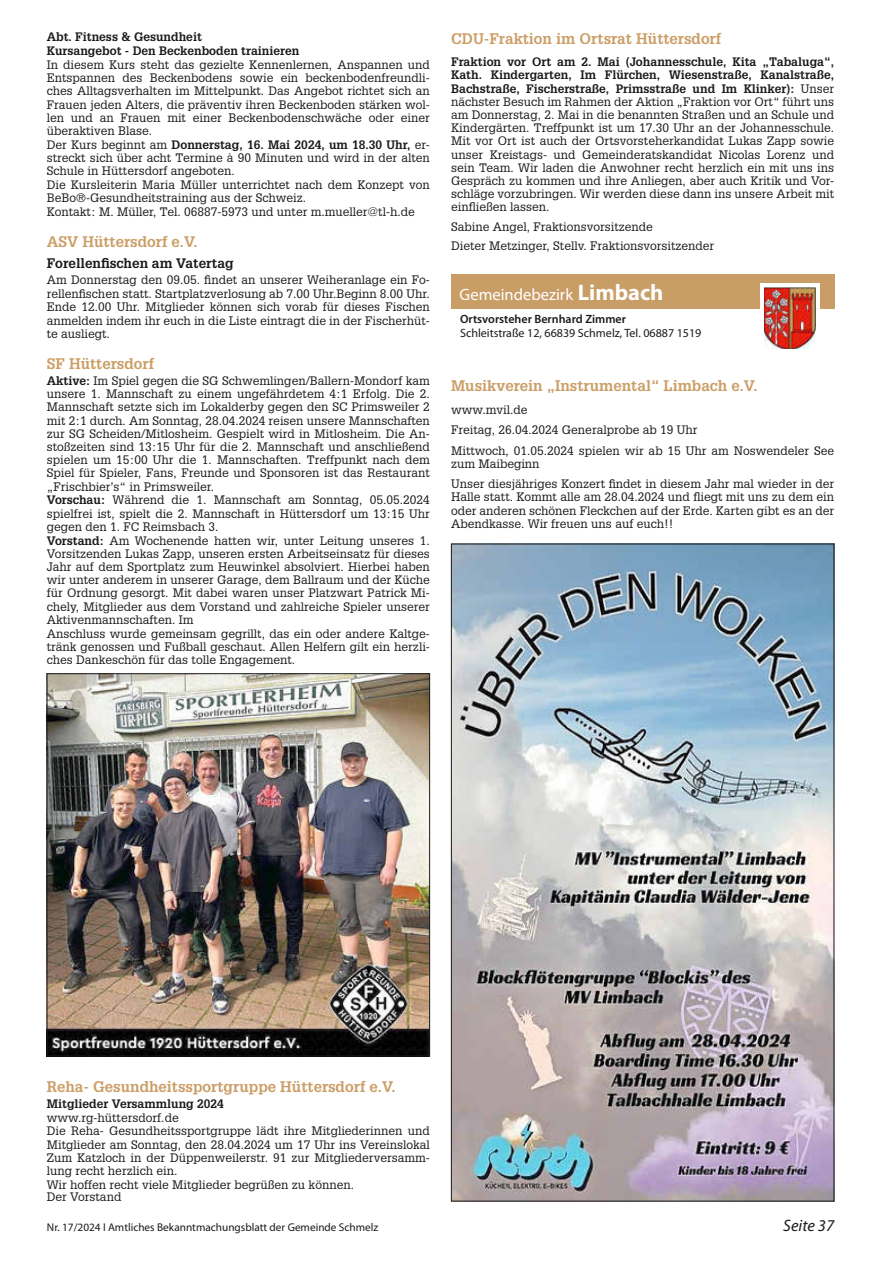
<style>
.page{position:relative;width:881px;height:1263px;background:#fff}
.page>*{position:absolute;margin:0;border:0;box-sizing:border-box;transform-origin:0 0}
.t1{font:16.5px "Myriad Pro";color:#fff}
.t2{font:italic 16.5px "Myriad Pro";color:#1a1a18}
.t3{font:700 15px "Glypha LT";color:#cb9e66}
.t4{font:700 13.5px "Glypha LT";color:#1a1a18}
.t5{font:12px/13.4px "Glypha LT";color:#1a1a18}
.t6{font:700 12px/13.8px "Glypha LT";color:#1a1a18}
.t7{font:12px "Myriad Pro";color:#1a1a18}
.t8{font:600 12px "Myriad Pro";color:#1a1a18}
.t9{font:11.25px "Myriad Pro";color:#1a1a18}
.s1{font-weight:700}
.s2{font-weight:700;font-size:22.5px}
</style>
<div class="page">
<div style="left:451px;top:274px;width:382px;height:34px;background:#c99d66"></div>
<div style="left:760px;top:284px;width:59px;height:65px;background:#fff"></div>
<img style="left:764px;top:287px;width:51px;height:62px">
<img style="left:453px;top:546px;width:378px;height:653px">
<img style="left:49px;top:675px;width:378px;height:379px">
<div style="left:47px;top:673px;width:382px;height:383px;border:1px solid #1a1a18"></div>
<p class="t6" style="left:47px;top:30px;width:254px">Abt. Fitness &amp; Gesundheit<br>Kursangebot - Den Beckenboden trainieren</p>
<p class="t5" style="left:47px;top:58px;width:384px">In diesem Kurs steht das gezielte Kennenlernen, Anspannen und Entspannen des Beckenbodens sowie ein beckenbodenfreundli&shy;ches Alltagsverhalten im Mittelpunkt. Das Angebot richtet sich an Frauen jeden Alters, die präventiv ihren Beckenboden stärken wol&shy;len und an Frauen mit einer Beckenbodenschwäche oder einer überaktiven Blase.<br>Der Kurs beginnt am <span class="s1">Donnerstag, 16. Mai 2024, um 18.30 Uhr,</span> er&shy;streckt sich über acht Termine à 90 Minuten und wird in der alten Schule in Hüttersdorf angeboten.<br>Die Kursleiterin Maria Müller unterrichtet nach dem Konzept von BeBo®-Gesundheitstraining aus der Schweiz.<br>Kontakt: M. Müller, Tel. 06887-5973 und unter m.mueller@tl-h.de</p>
<p class="t3" style="left:47px;top:233px;width:152px">ASV Hüttersdorf e.V.</p>
<p class="t4" style="left:47px;top:255px;width:188px">Forellenfischen am Vatertag</p>
<p class="t5" style="left:47px;top:273px;width:384px;text-align:justify">Am Donnerstag den 09.05. findet an unserer Weiheranlage ein Fo&shy;rellenfischen statt. Startplatzverlosung ab 7.00 Uhr.Beginn 8.00 Uhr.<br>Ende 12.00 Uhr. Mitglieder können sich vorab für dieses Fischen anmelden indem ihr euch in die Liste eintragt die in der Fischerhüt&shy;te ausliegt.</p>
<p class="t3" style="left:47px;top:354px;width:109px">SF Hüttersdorf</p>
<p class="t5" style="left:47px;top:374px;width:384px"><span class="s1">Aktive:</span> Im Spiel gegen die SG Schwemlingen/Ballern-Mondorf kam unsere 1. Mannschaft zu einem ungefährdetem 4:1 Erfolg. Die 2.<br>Mannschaft setzte sich im Lokalderby gegen den SC Primsweiler 2 mit 2:1 durch. Am Sonntag, 28.04.2024 reisen unsere Mannschaften zur SG Scheiden/Mitlosheim. Gespielt wird in Mitlosheim. Die An&shy;stoßzeiten sind 13:15 Uhr für die 2. Mannschaft und anschließend spielen um 15:00 Uhr die 1. Mannschaften. Treffpunkt nach dem Spiel für Spieler, Fans, Freunde und Sponsoren ist das Restaurant „Frischbier’s“ in Primsweiler.<br><span class="s1">Vorschau:</span> Während die 1. Mannschaft am Sonntag, 05.05.2024 spielfrei ist, spielt die 2. Mannschaft in Hüttersdorf um 13:15 Uhr gegen den 1. FC Reimsbach 3.<br><span class="s1">Vorstand:</span> Am Wochenende hatten wir, unter Leitung unseres 1.<br>Vorsitzenden Lukas Zapp, unseren ersten Arbeitseinsatz für dieses Jahr auf dem Sportplatz zum Heuwinkel absolviert. Hierbei haben wir unter anderem in unserer Garage, dem Ballraum und der Küche für Ordnung gesorgt. Mit dabei waren unser Platzwart Patrick Mi&shy;chely, Mitglieder aus dem Vorstand und zahlreiche Spieler unserer Aktivenmannschaften. Im<br>Anschluss wurde gemeinsam gegrillt, das ein oder andere Kaltge&shy;tränk genossen und Fußball geschaut. Allen Helfern gilt ein herzli&shy;ches Dankeschön für das tolle Engagement.</p>
<p class="t3" style="left:451px;top:29px;width:271px">CDU-Fraktion im Ortsrat Hüttersdorf</p>
<p class="t5" style="left:451px;top:55px;width:384px;text-align:justify"><span class="s1">Fraktion vor Ort am 2. Mai (Johannesschule, Kita „Tabaluga“, Kath. Kindergarten, Im Flürchen, Wiesenstraße, Kanalstraße, Bachstraße, Fischerstraße, Primsstraße und Im Klinker):</span> Unser nächster Besuch im Rahmen der Aktion „Fraktion vor Ort“ führt uns am Donnerstag, 2. Mai in die benannten Straßen und an Schule und Kindergärten. Treffpunkt ist um 17.30 Uhr an der Johannesschule.<br>Mit vor Ort ist auch der Ortsvorsteherkandidat Lukas Zapp sowie unser Kreistags- und Gemeinderatskandidat Nicolas Lorenz und sein Team. Wir laden die Anwohner recht herzlich ein mit uns ins Gespräch zu kommen und ihre Anliegen, aber auch Kritik und Vor&shy;schläge vorzubringen. Wir werden diese dann ins unsere Arbeit mit einfließen lassen.</p>
<p class="t5" style="left:451px;top:217px;width:264px;line-height:19.2px">Sabine Angel, Fraktionsvorsitzende<br>Dieter Metzinger, Stellv. Fraktionsvorsitzender</p>
<h1 class="t1" style="left:459px;top:284px;width:205px">Gemeindebezirk <span class="s2">Limbach</span></h1>
<p class="t8" style="left:460px;top:311px;width:167px">Ortsvorsteher Bernhard Zimmer</p>
<p class="t7" style="left:460px;top:326px;width:243px">Schleitstraße 12, 66839 Schmelz, Tel. 06887 1519</p>
<p class="t3" style="left:451px;top:376px;width:308px">Musikverein „Instrumental“ Limbach e.V.</p>
<p class="t5" style="left:451px;top:399px;width:384px;line-height:20.4px">www.mvil.de<br>Freitag, 26.04.2024 Generalprobe ab 19 Uhr<br>Mittwoch, 01.05.2024 spielen wir ab 15 Uhr am Noswendeler See</p>
<p class="t5" style="left:451px;top:453px;width:384px;line-height:20.4px">zum Maibeginn<br>Unser diesjähriges Konzert findet in diesem Jahr mal wieder in der</p>
<p class="t5" style="left:451px;top:490px;width:384px;text-align:justify">Halle statt. Kommt alle am 28.04.2024 und fliegt mit uns zu dem ein oder anderen schönen Fleckchen auf der Erde. Karten gibt es an der Abendkasse. Wir freuen uns auf euch!!</p>
<p class="t3" style="left:47px;top:1077px;width:350px">Reha- Gesundheitssportgruppe Hüttersdorf e.V.</p>
<p class="t6" style="left:47px;top:1096px;width:178px">Mitglieder Versammlung 2024</p>
<p class="t5" style="left:47px;top:1110px;width:384px">www.rg-hüttersdorf.de<br>Die Reha- Gesundheitssportgruppe lädt ihre Mitgliederinnen und Mitglieder am Sonntag, den 28.04.2024 um 17 Uhr ins Vereinslokal Zum Katzloch in der Düppenweilerstr. 91 zur Mitgliederversamm&shy;lung recht herzlich ein.<br>Wir hoffen recht viele Mitglieder begrüßen zu können.</p>
<p class="t5" style="left:47px;top:1190px;width:76px">Der Vorstand</p>
<p class="t9" style="left:47px;top:1220px;width:333px">Nr. 17/2024 I Amtliches Bekanntmachungsblatt der Gemeinde Schmelz</p>
<h1 class="t2" style="left:782px;top:1215px;width:52px">Seite 37</h1>
</div>
